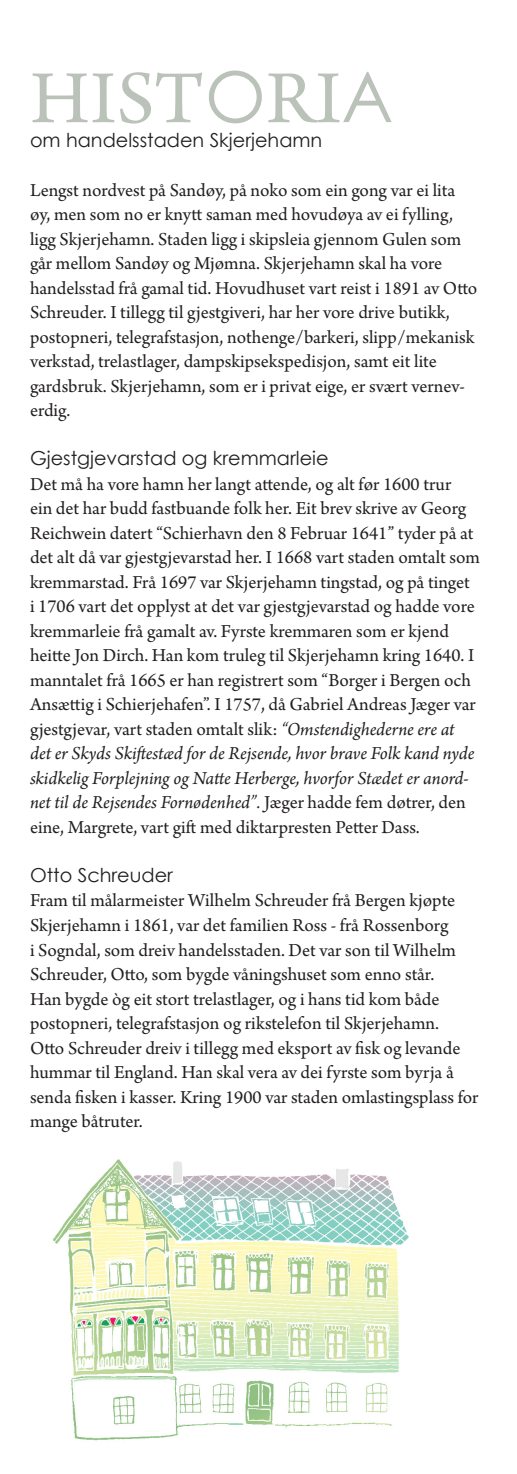
<style>
.page{position:relative;width:517px;height:1474px;background:#fff}
.page>*{position:absolute;margin:0;border:0;box-sizing:border-box;transform-origin:0 0}
.t1{font:78.75px "Arno Pro";letter-spacing:.01em;color:#bac2ba}
.t2{font:19.25px/24.5px "Arno Pro";letter-spacing:-.005em;color:#231f20}
.t3{font:19.25px "Century Gothic";color:#231f20}
.s1{font-family:"Century Gothic";font-size:70px}
.s2{font-style:italic}
</style>
<div class="page">
<img style="left:53px;top:1159px;width:356px;height:282px">
<p class="t1" style="left:30px;top:53px;width:364px">HIST<span class="s1">O</span>RI<span class="s1">A</span></p>
<p class="t3" style="left:30px;top:128px;width:294px">om handelsstaden Skjerjehamn</p>
<p class="t2" style="left:30px;top:179px;width:449px">Lengst nordvest på Sandøy, på noko som ein gong var ei lita øy, men som no er knytt saman med hovudøya av ei fylling, ligg Skjerjehamn. Staden ligg i skipsleia gjennom Gulen som går mellom Sandøy og Mjømna. Skjerjehamn skal ha vore handelsstad frå gamal tid. Hovudhuset vart reist i 1891 av Otto Schreuder. I tillegg til gjestgiveri, har her vore drive butikk, postopneri, telegrafstasjon, nothenge/barkeri, slipp/mekanisk verkstad, trelastlager, dampskipsekspedisjon, samt eit lite gardsbruk. Skjerjehamn, som er i privat eige, er svært vernev&shy;erdig.</p>
<p class="t3" style="left:30px;top:446px;width:300px">Gjestgjevarstad og kremmarleie</p>
<p class="t2" style="left:30px;top:473px;width:451px">Det må ha vore hamn her langt attende, og alt før 1600 trur<br>ein det har budd fastbuande folk her. Eit brev skrive av Georg Reichwein datert “Schierhavn den 8 Februar 1641” tyder på at det alt då var gjestgjevarstad her. I 1668 vart staden omtalt som kremmarstad. Frå 1697 var Skjerjehamn tingstad, og på tinget<br>i 1706 vart det opplyst at det var gjestgjevarstad og hadde vore kremmarleie frå gamalt av. Fyrste kremmaren som er kjend heitte Jon Dirch. Han kom truleg til Skjerjehamn kring 1640. I manntalet frå 1665 er han registrert som “Borger i Bergen och Ansættig i Schierjehafen”. I 1757, då Gabriel Andreas Jæger var gjestgjevar, vart staden omtalt slik: <span class="s2">“Omstendighederne ere at det er Skyds Skiftestæd for de Rejsende, hvor brave Folk kand nyde skidkelig Forplejning og Natte Herberge, hvorfor Stædet er anord&shy;net til de Rejsendes Fornødenhed”.</span> Jæger hadde fem døtrer, den eine, Margrete, vart gift med diktarpresten Petter Dass.</p>
<p class="t3" style="left:30px;top:863px;width:144px">Otto Schreuder</p>
<p class="t2" style="left:30px;top:889px;width:450px">Fram til målarmeister Wilhelm Schreuder frå Bergen kjøpte Skjerjehamn i 1861, var det familien Ross - frå Rossenborg<br>i Sogndal, som dreiv handelsstaden. Det var son til Wilhelm Schreuder, Otto, som bygde våningshuset som enno står.<br>Han bygde òg eit stort trelastlager, og i hans tid kom både postopneri, telegrafstasjon og rikstelefon til Skjerjehamn.<br>Otto Schreuder dreiv i tillegg med eksport av fisk og levande hummar til England. Han skal vera av dei fyrste som byrja å senda fisken i kasser. Kring 1900 var staden omlastingsplass for mange båtruter.</p>
</div>
